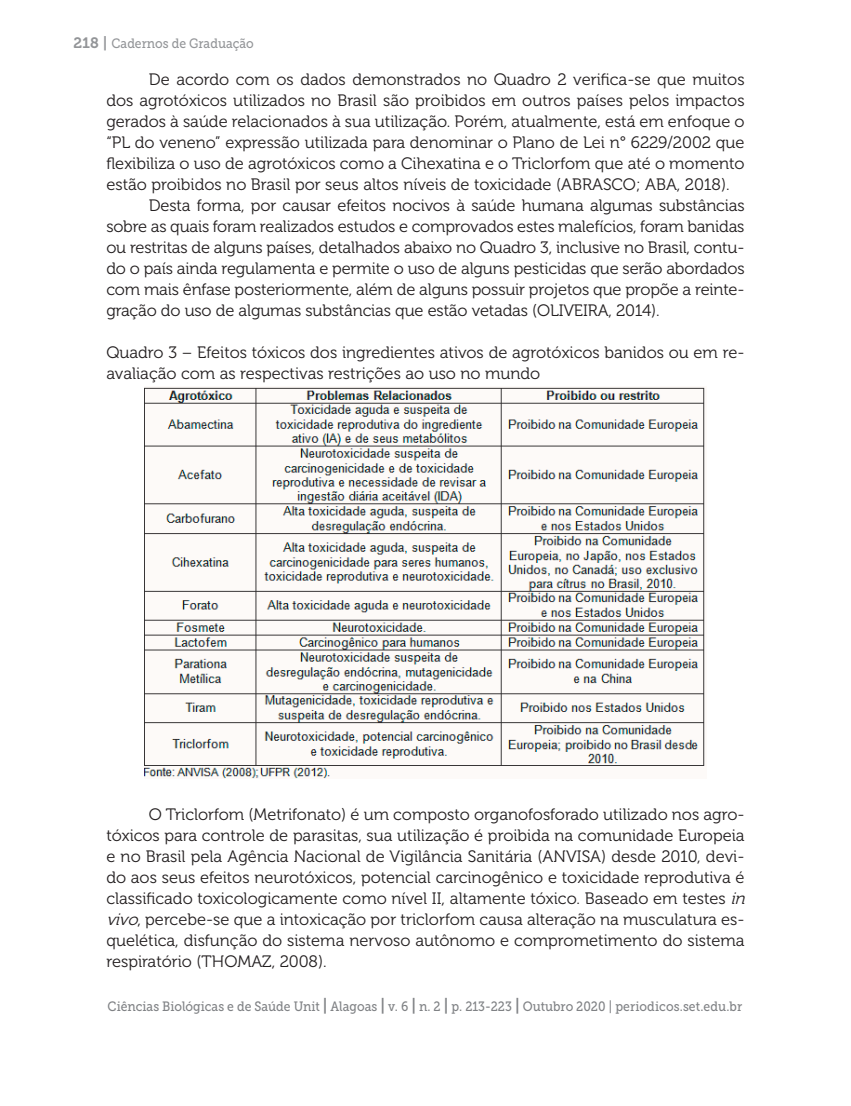
<style>
.page{position:relative;width:851px;height:1106px;background:#fff}
.page>*{position:absolute;margin:0;border:0;box-sizing:border-box;transform-origin:0 0}
.t1{font:16.5px/21px "Museo 300";color:#231f20}
.t2{font:13.5px "Museo Slab 500";color:#808285;scale:.9 1}
.t3{font:13.5px "Museo Slab 500";color:#939598;scale:.9 1}
.s1{font-family:"Museo 700";font-size:15px}
.s2{font-style:italic}
.s3{font-family:"Museo 700";font-size:16.5px}
</style>
<div class="page">
<img style="left:144px;top:387px;width:561px;height:391px">
<p class="t3" style="left:73px;top:36px;width:202px"><span class="s1">218 |</span> Cadernos de Graduação</p>
<p class="t1" style="left:149px;top:69px;width:597px">De acordo com os dados demonstrados no Quadro 2 verifica-se que muitos</p>
<p class="t1" style="left:106px;top:90px;width:639px">dos agrotóxicos utilizados no Brasil são proibidos em outros países pelos impactos</p>
<p class="t1" style="left:106px;top:111px;width:639px">gerados à saúde relacionados à sua utilização. Porém, atualmente, está em enfoque o</p>
<p class="t1" style="left:106px;top:132px;width:639px">“PL do veneno” expressão utilizada para denominar o Plano de Lei n° 6229/2002 que</p>
<p class="t1" style="left:106px;top:153px;width:639px">flexibiliza o uso de agrotóxicos como a Cihexatina e o Triclorfom que até o momento</p>
<p class="t1" style="left:106px;top:174px;width:624px">estão proibidos no Brasil por seus altos níveis de toxicidade (ABRASCO; ABA, 2018).</p>
<p class="t1" style="left:149px;top:195px;width:597px">Desta forma, por causar efeitos nocivos à saúde humana algumas substâncias</p>
<p class="t1" style="left:106px;top:216px;width:639px">sobre as quais foram realizados estudos e comprovados estes malefícios, foram banidas</p>
<p class="t1" style="left:106px;top:237px;width:639px">ou restritas de alguns países, detalhados abaixo no Quadro 3, inclusive no Brasil, contu-</p>
<p class="t1" style="left:106px;top:258px;width:639px">do o país ainda regulamenta e permite o uso de alguns pesticidas que serão abordados</p>
<p class="t1" style="left:106px;top:279px;width:639px">com mais ênfase posteriormente, além de alguns possuir projetos que propõe a reinte-</p>
<p class="t1" style="left:106px;top:300px;width:554px">gração do uso de algumas substâncias que estão vetadas (OLIVEIRA, 2014).</p>
<p class="t1" style="left:106px;top:342px;width:639px">Quadro 3 – Efeitos tóxicos dos ingredientes ativos de agrotóxicos banidos ou em re&shy;avaliação com as respectivas restrições ao uso no mundo</p>
<p class="t1" style="left:106px;top:804px;width:644px;text-indent:43px">O Triclorfom (Metrifonato) é um composto organofosforado utilizado nos agro&shy;tóxicos para controle de parasitas, sua utilização é proibida na comunidade Europeia e no Brasil pela Agência Nacional de Vigilância Sanitária (ANVISA) desde 2010, devi&shy;do aos seus efeitos neurotóxicos, potencial carcinogênico e toxicidade reprodutiva é classificado toxicologicamente como nível II, altamente tóxico. Baseado em testes <span class="s2">in vivo</span>, percebe-se que a intoxicação por triclorfom causa alteração na musculatura es&shy;quelética, disfunção do sistema nervoso autônomo e comprometimento do sistema respiratório (THOMAZ, 2008).</p>
<p class="t2" style="left:108px;top:999px;width:706px">Ciências Biológicas e de Saúde Unit <span class="s3">|</span> Alagoas <span class="s3">|</span> v. 6 <span class="s3">|</span> n. 2 <span class="s3">|</span> p. 213-223 <span class="s3">|</span> Outubro 2020 | periodicos.set.edu.br</p>
</div>
